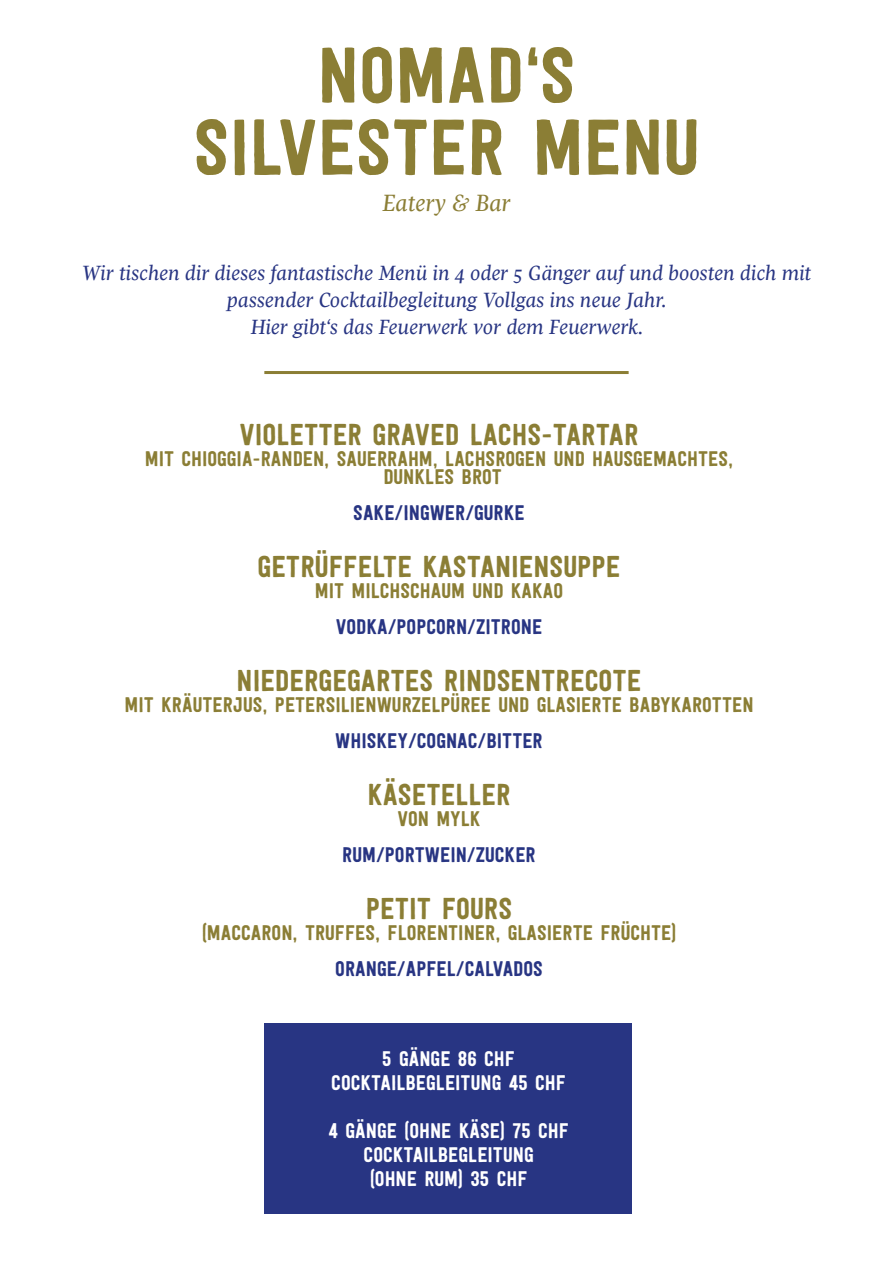
<style>
.page{position:relative;width:893px;height:1263px;background:#fff}
.page>*{position:absolute;margin:0;border:0;box-sizing:border-box;transform-origin:0 0}
.t1{font:78px "Festivo Letters No 1";color:#8b7e35}
.t2{font:30px "Festivo Letters No 1";color:#8b7e35}
.t3{font:italic 24px "Pratt Nova Text";color:#8b7e35}
.t4{font:21px "Festivo Letters No 1";color:#8b7e35}
.t5{font:italic 21px/27px "Pratt Nova Text";color:#283583;text-align:center}
.t6{font:21px "Festivo Letters No 1";color:#283583}
.t7{font:21px "Festivo Letters No 1";color:#fff}
</style>
<div class="page">
<div style="left:264px;top:1023px;width:368px;height:191px;background:#283583"></div>
<hr style="left:264px;top:371px;width:365px;height:3px;background:#8b7e35">
<p class="t1" style="left:317px;top:28px;width:260px">NOMAD‘S</p>
<p class="t1" style="left:193px;top:100px;width:508px">SILVESTER MENU</p>
<p class="t3" style="left:382px;top:190px;width:130px">Eatery &amp; Bar</p>
<p class="t5" style="left:82px;top:259px;width:731px">Wir tischen dir dieses fantastische Menü in 4 oder 5 Gänger auf und boosten dich mit passender Cocktailbegleitung Vollgas ins neue Jahr.</p>
<p class="t5" style="left:250px;top:313px;width:394px">Hier gibt‘s das Feuerwerk vor dem Feuerwerk.</p>
<p class="t2" style="left:240px;top:416px;width:401px">VIOLETTER GRAVED LACHS-TARTAR</p>
<p class="t4" style="left:145px;top:445px;width:590px">MIT CHIOGGIA-RANDEN, SAUERRAHM, LACHSROGEN UND HAUSGEMACHTES,</p>
<p class="t4" style="left:383px;top:463px;width:120px">DUNKLES BROT</p>
<p class="t6" style="left:353px;top:499px;width:173px">SAKE/INGWER/GURKE</p>
<p class="t2" style="left:257px;top:548px;width:365px">GETRÜFFELTE KASTANIENSUPPE</p>
<p class="t4" style="left:315px;top:577px;width:250px">MIT MILCHSCHAUM UND KAKAO</p>
<p class="t6" style="left:336px;top:613px;width:208px">VODKA/POPCORN/ZITRONE</p>
<p class="t2" style="left:237px;top:662px;width:406px">NIEDERGEGARTES RINDSENTRECOTE</p>
<p class="t4" style="left:125px;top:691px;width:630px">MIT KRÄUTERJUS, PETERSILIENWURZELPÜREE UND GLASIERTE BABYKAROTTEN</p>
<p class="t6" style="left:335px;top:727px;width:209px">WHISKEY/COGNAC/BITTER</p>
<p class="t2" style="left:367px;top:776px;width:145px">KÄSETELLER</p>
<p class="t4" style="left:397px;top:805px;width:85px">VON MYLK</p>
<p class="t6" style="left:342px;top:841px;width:195px">RUM/PORTWEIN/ZUCKER</p>
<p class="t2" style="left:366px;top:890px;width:148px">PETIT FOURS</p>
<p class="t4" style="left:202px;top:919px;width:476px">(MACCARON, TRUFFES, FLORENTINER, GLASIERTE FRÜCHTE)</p>
<p class="t6" style="left:335px;top:955px;width:209px">ORANGE/APFEL/CALVADOS</p>
<p class="t7" style="left:382px;top:1045px;width:134px">5 GÄNGE 86 CHF</p>
<p class="t7" style="left:331px;top:1069px;width:236px">COCKTAILBEGLEITUNG 45 CHF</p>
<p class="t7" style="left:328px;top:1117px;width:242px">4 GÄNGE (OHNE KÄSE) 75 CHF</p>
<p class="t7" style="left:364px;top:1141px;width:172px">COCKTAILBEGLEITUNG</p>
<p class="t7" style="left:370px;top:1165px;width:159px">(OHNE RUM) 35 CHF</p>
</div>
